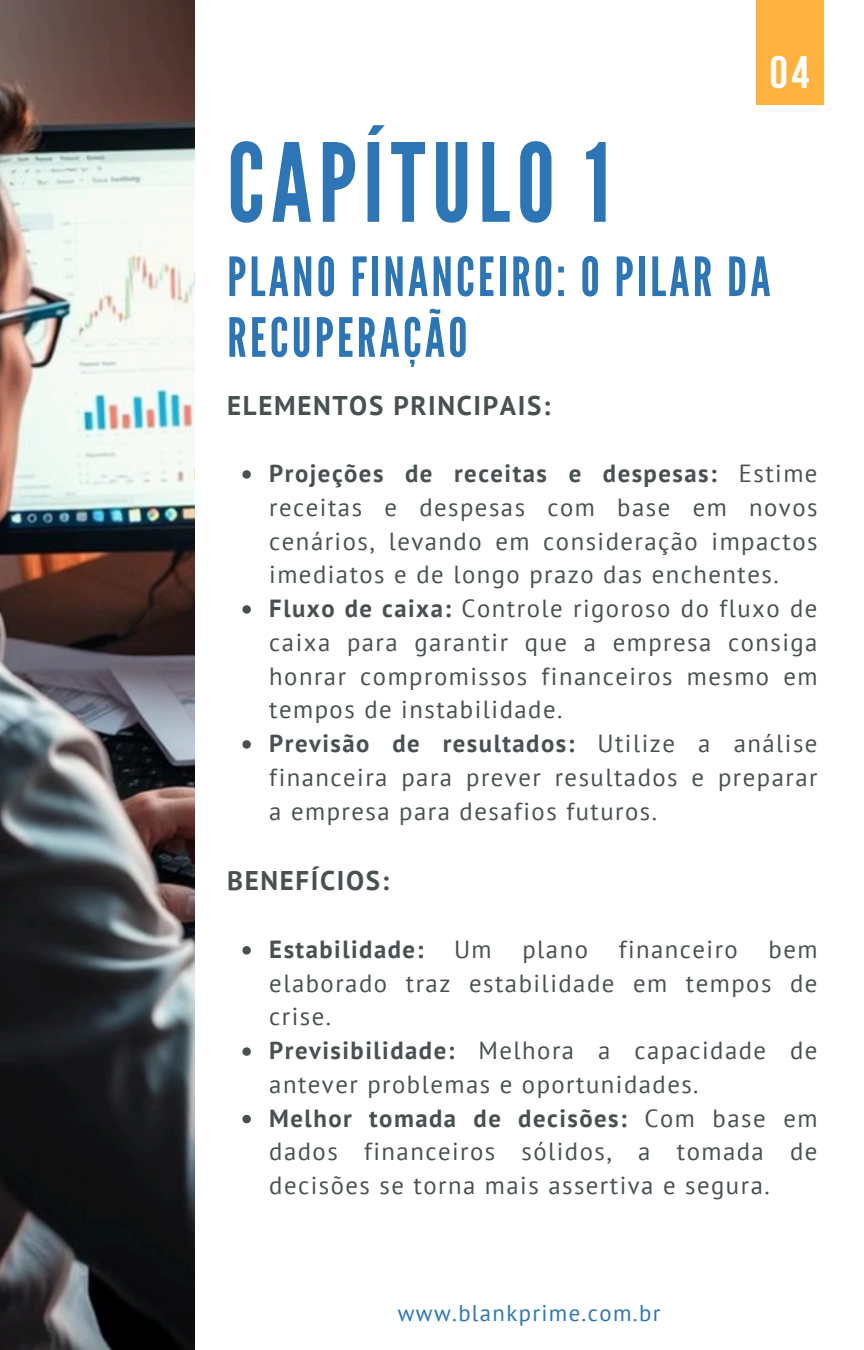
<style>
.page{position:relative;width:864px;height:1350px;background:#fff}
.page>*{position:absolute;margin:0;border:0;box-sizing:border-box;transform-origin:0 0}
.t1{font:108.67px "League Gothic";letter-spacing:.06em;color:#2e75b6}
.t2{font:54px/60.8px "League Gothic";letter-spacing:.06em;color:#2e75b6}
.t3{font:700 45.45px "Bebas Neue";color:#fff}
.t4{font:700 27px "PT Sans";letter-spacing:.06em;color:#495052}
.t5{font:24.75px/33.8px "PT Sans";letter-spacing:.06em;color:#495052;text-align:justify}
.t6{font:22.72px "PT Sans";letter-spacing:.06em;color:#2e75b6}
.s1{font-weight:700}
</style>
<div class="page">
<img style="left:0;top:0;width:194px;height:1350px">
<div style="left:756px;top:0;width:67px;height:105px;background:#ffb23f"></div>
<svg style="left:242px;top:470px;width:9px;height:9px"></svg>
<svg style="left:242px;top:605px;width:9px;height:9px"></svg>
<svg style="left:242px;top:740px;width:9px;height:9px"></svg>
<svg style="left:242px;top:946px;width:9px;height:9px"></svg>
<svg style="left:242px;top:1047px;width:9px;height:9px"></svg>
<svg style="left:242px;top:1115px;width:9px;height:8px"></svg>
<p class="t3" style="left:770px;top:54px;width:41px">04</p>
<p class="t1" style="left:227px;top:120px;width:384px">CAPÍTULO 1</p>
<p class="t2" style="left:227px;top:248px;width:545px">PLANO FINANCEIRO: O PILAR DA<br>RECUPERAÇÃO</p>
<p class="t4" style="left:227px;top:387px;width:325px">ELEMENTOS PRINCIPAIS:</p>
<h1 class="t5" style="left:269px;top:456px;width:550px"><span class="s1">Projeções de receitas e despesas:</span> Estime receitas e despesas com base em novos cenários, levando em consideração impactos imediatos e de longo prazo das enchentes.</h1>
<h2 class="t5" style="left:269px;top:591px;width:550px"><span class="s1">Fluxo de caixa:</span> Controle rigoroso do fluxo de caixa para garantir que a empresa consiga honrar compromissos financeiros mesmo em tempos de instabilidade.</h2>
<p class="t5" style="left:269px;top:726px;width:550px"><span class="s1">Previsão de resultados:</span> Utilize a análise financeira para prever resultados e preparar a empresa para desafios futuros.</p>
<p class="t4" style="left:227px;top:863px;width:163px">BENEFÍCIOS:</p>
<p class="t5" style="left:269px;top:932px;width:550px"><span class="s1">Estabilidade:</span> Um plano financeiro bem elaborado traz estabilidade em tempos de crise.</p>
<h2 class="t5" style="left:269px;top:1033px;width:550px"><span class="s1">Previsibilidade:</span> Melhora a capacidade de antever problemas e oportunidades.</h2>
<p class="t5" style="left:269px;top:1101px;width:550px"><span class="s1">Melhor tomada de decisões:</span> Com base em dados financeiros sólidos, a tomada de decisões se torna mais assertiva e segura.</p>
<p class="t6" style="left:398px;top:1298px;width:264px">www.blankprime.com.br</p>
</div>
